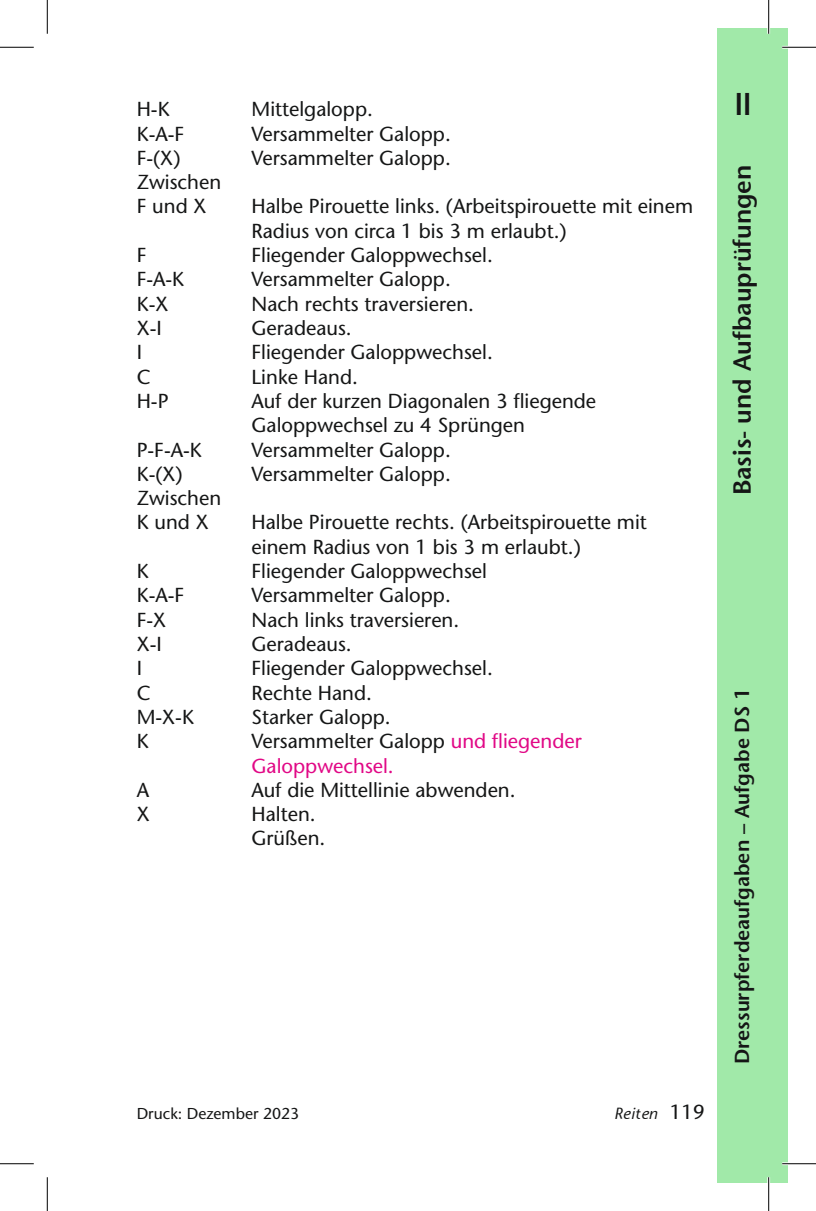
<style>
.page{position:relative;width:816px;height:1211px;background:#fff}
.page>*{position:absolute;margin:0;border:0;box-sizing:border-box;transform-origin:0 0}
.t1{font:600 31.5px "Stone Sans Std";color:#151616;scale:.85 1}
.t2{font:600 24.75px "Stone Sans Std";color:#151616}
.t3{font:500 20.25px/24.3px "Stone Sans Std";color:#151616}
.t4{font:500 20.25px/24.3px "Stone Sans Std";color:#e10886}
.t5{font:600 20.25px "Stone Sans Std";color:#151616}
.t6{font:500 15.75px "Stone Sans Std";color:#151616}
.t7{font:italic 500 15.75px "Stone Sans";color:#151616}
.s1{color:#151616}
.s2{font-family:"Stone Sans Std";font-style:normal;font-size:20.25px}
</style>
<div class="page">
<div style="left:73px;top:851px;width:38px;height:38px;border:1px solid #fff;border-radius:50%"></div>
<div style="left:73px;top:334px;width:38px;height:39px;border:1px solid #fff;border-radius:50%"></div>
<div style="left:717px;top:28px;width:70px;height:1155px;background:#a1e9a9"></div>
<hr style="left:781px;top:46px;width:34px;height:3px;background:#fff">
<hr style="left:781px;top:1162px;width:34px;height:3px;background:#fff">
<hr style="left:767px;top:0;width:2px;height:34px;background:#fff">
<hr style="left:767px;top:1177px;width:2px;height:34px;background:#fff">
<hr style="left:0;top:47px;width:34px;height:1px;background:#000">
<hr style="left:781px;top:47px;width:34px;height:1px;background:#000">
<hr style="left:0;top:1163px;width:34px;height:1px;background:#000">
<hr style="left:781px;top:1163px;width:34px;height:1px;background:#000">
<hr style="left:47px;top:0;width:1px;height:34px;background:#000">
<hr style="left:47px;top:1177px;width:1px;height:34px;background:#000">
<hr style="left:768px;top:0;width:1px;height:34px;background:#000">
<hr style="left:768px;top:1177px;width:1px;height:34px;background:#000">
<p class="t3" style="left:137px;top:97px;width:35px">H-K</p>
<p class="t3" style="left:251px;top:97px;width:123px">Mittelgalopp.</p>
<p class="t3" style="left:137px;top:121px;width:49px">K-A-F</p>
<p class="t3" style="left:251px;top:121px;width:201px">Versammelter Galopp.</p>
<p class="t3" style="left:137px;top:146px;width:45px">F-(X)</p>
<p class="t3" style="left:251px;top:146px;width:201px">Versammelter Galopp.</p>
<p class="t3" style="left:137px;top:170px;width:86px">Zwischen<br>F und X</p>
<p class="t3" style="left:251px;top:194px;width:443px">Halbe Pirouette links. (Arbeitspirouette mit einem<br>Radius von circa 1 bis 3 m erlaubt.)</p>
<p class="t3" style="left:137px;top:243px;width:11px">F</p>
<p class="t3" style="left:251px;top:243px;width:243px">Fliegender Galoppwechsel.</p>
<p class="t3" style="left:137px;top:267px;width:49px">F-A-K</p>
<p class="t3" style="left:251px;top:267px;width:201px">Versammelter Galopp.</p>
<p class="t3" style="left:137px;top:291px;width:33px">K-X</p>
<p class="t3" style="left:251px;top:291px;width:224px">Nach rechts traversieren.</p>
<p class="t3" style="left:137px;top:316px;width:27px">X-I</p>
<p class="t3" style="left:251px;top:316px;width:102px">Geradeaus.</p>
<p class="t3" style="left:137px;top:340px;width:7px">I</p>
<p class="t3" style="left:251px;top:340px;width:243px">Fliegender Galoppwechsel.</p>
<p class="t3" style="left:137px;top:364px;width:15px">C</p>
<p class="t3" style="left:251px;top:364px;width:108px">Linke Hand.</p>
<p class="t3" style="left:137px;top:389px;width:33px">H-P</p>
<p class="t3" style="left:251px;top:389px;width:346px">Auf der kurzen Diagonalen 3 fliegende<br>Galoppwechsel zu 4 Sprüngen</p>
<p class="t3" style="left:137px;top:437px;width:67px">P-F-A-K</p>
<p class="t3" style="left:251px;top:437px;width:201px">Versammelter Galopp.</p>
<p class="t3" style="left:137px;top:462px;width:48px">K-(X)</p>
<p class="t3" style="left:251px;top:462px;width:201px">Versammelter Galopp.</p>
<p class="t3" style="left:137px;top:486px;width:86px">Zwischen<br>K und X</p>
<p class="t3" style="left:251px;top:510px;width:396px">Halbe Pirouette rechts. (Arbeitspirouette mit einem Radius von 1 bis 3 m erlaubt.)</p>
<p class="t3" style="left:137px;top:559px;width:14px">K</p>
<p class="t3" style="left:251px;top:559px;width:237px">Fliegender Galoppwechsel</p>
<p class="t3" style="left:137px;top:583px;width:49px">K-A-F</p>
<p class="t3" style="left:251px;top:583px;width:201px">Versammelter Galopp.</p>
<p class="t3" style="left:137px;top:607px;width:31px">F-X</p>
<p class="t3" style="left:251px;top:607px;width:209px">Nach links traversieren.</p>
<p class="t3" style="left:137px;top:632px;width:27px">X-I</p>
<p class="t3" style="left:251px;top:632px;width:102px">Geradeaus.</p>
<p class="t3" style="left:137px;top:656px;width:7px">I</p>
<p class="t3" style="left:251px;top:656px;width:243px">Fliegender Galoppwechsel.</p>
<p class="t3" style="left:137px;top:680px;width:15px">C</p>
<p class="t3" style="left:251px;top:680px;width:122px">Rechte Hand.</p>
<p class="t3" style="left:137px;top:705px;width:59px">M-X-K</p>
<p class="t3" style="left:251px;top:705px;width:140px">Starker Galopp.</p>
<p class="t3" style="left:137px;top:729px;width:14px">K</p>
<p class="t4" style="left:251px;top:729px;width:331px"><span class="s1">Versammelter Galopp</span> und fliegender<br>Galoppwechsel.</p>
<p class="t3" style="left:137px;top:777px;width:14px">A</p>
<p class="t3" style="left:251px;top:777px;width:265px">Auf die Mittellinie abwenden.</p>
<p class="t3" style="left:137px;top:802px;width:15px">X</p>
<p class="t3" style="left:251px;top:802px;width:75px">Halten.<br>Grüßen.</p>
<p class="t6" style="left:137px;top:1104px;width:164px">Druck: Dezember 2023</p>
<p class="t7" style="left:614px;top:1104px;width:92px">Reiten <span class="s2">119</span></p>
<h1 class="t1" style="left:734px;top:85px;width:21px">II</h1>
<p class="t2" style="left:726px;top:495px;width:332px;rotate:-90deg">Basis- und Aufbauprüfungen</p>
<p class="t5" style="left:729px;top:1064px;width:377px;rotate:-90deg">Dressurpferdeaufgaben – Aufgabe DS 1</p>
</div>
